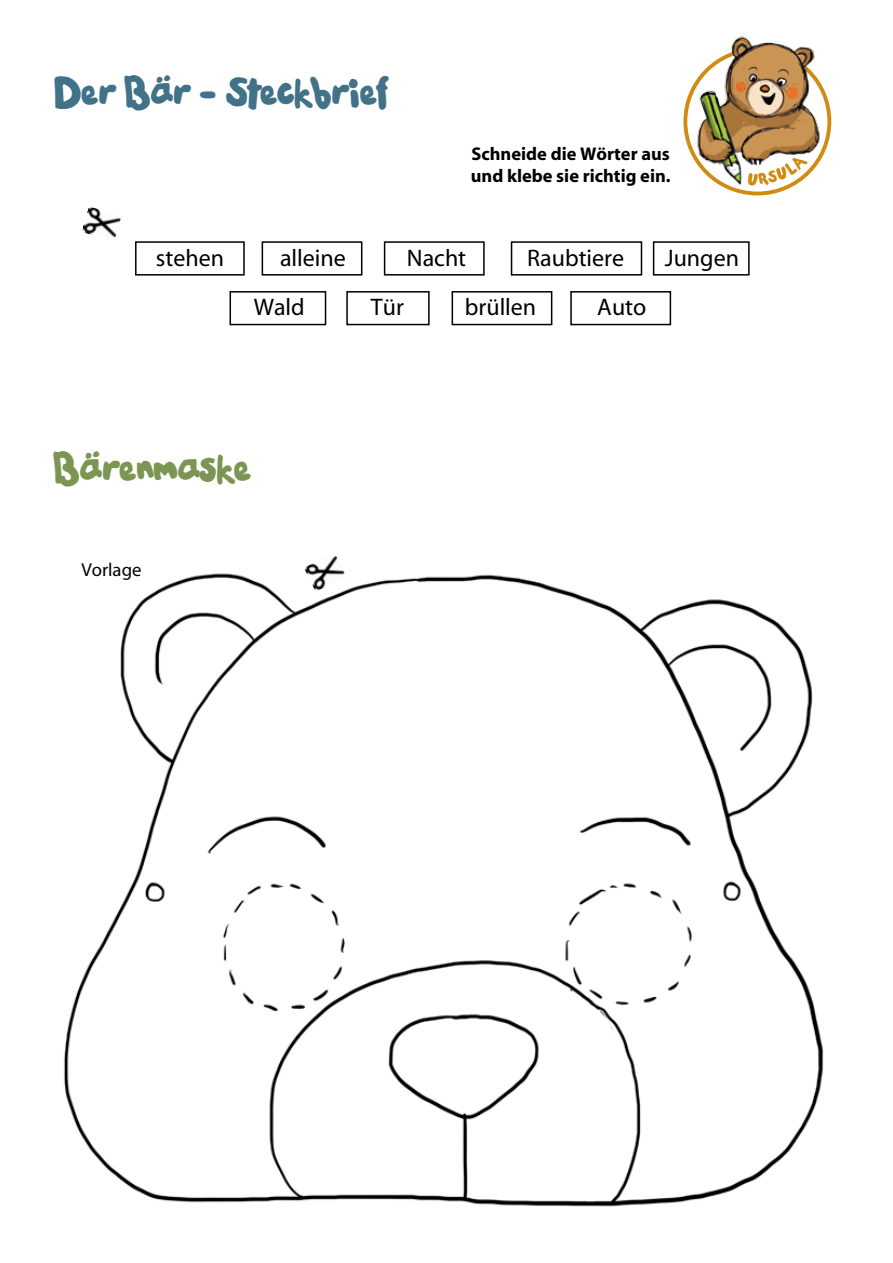
<style>
.page{position:relative;width:893px;height:1263px;background:#fff}
.page>*{position:absolute;margin:0;border:0;box-sizing:border-box;transform-origin:0 0}
.t1{font:37.5px "Childs PWG10";color:#427288}
.t2{font:37.5px "Childs PWG10";color:#7b9553}
.t3{font:24px "Myriad";color:#000}
.t4{font:18.75px "Myriad";color:#000}
.t5{font:700 18.45px/22px "Myriad";color:#000}
</style>
<div class="page">
<div style="left:135px;top:241px;width:110px;height:35px;border:2px solid #000"></div>
<div style="left:262px;top:241px;width:100px;height:35px;border:2px solid #000"></div>
<div style="left:384px;top:241px;width:101px;height:35px;border:2px solid #000"></div>
<div style="left:511px;top:241px;width:131px;height:35px;border:2px solid #000"></div>
<div style="left:653px;top:241px;width:97px;height:35px;border:2px solid #000"></div>
<div style="left:230px;top:291px;width:96px;height:34px;border:2px solid #000"></div>
<div style="left:346px;top:291px;width:84px;height:34px;border:2px solid #000"></div>
<div style="left:452px;top:291px;width:100px;height:34px;border:2px solid #000"></div>
<div style="left:570px;top:291px;width:101px;height:34px;border:2px solid #000"></div>
<img style="left:82px;top:207px;width:39px;height:31px">
<img style="left:683px;top:36px;width:149px;height:157px">
<svg style="left:748px;top:158px;width:60px;height:28px"></svg>
<img style="left:64px;top:573px;width:760px;height:634px">
<img style="left:304px;top:555px;width:42px;height:37px">
<h1 class="t1" style="left:54px;top:71px;width:336px">Der Bär - Steckbrief</h1>
<p class="t5" style="left:471px;top:144px;width:201px">Schneide die Wörter aus und klebe sie richtig ein.</p>
<p class="t3" style="left:156px;top:246px;width:70px">stehen</p>
<p class="t3" style="left:280px;top:246px;width:67px">alleine</p>
<p class="t3" style="left:407px;top:246px;width:61px">Nacht</p>
<p class="t3" style="left:527px;top:246px;width:98px">Raubtiere</p>
<p class="t3" style="left:665px;top:246px;width:76px">Jungen</p>
<p class="t3" style="left:254px;top:295px;width:53px">Wald</p>
<p class="t3" style="left:371px;top:295px;width:34px">Tür</p>
<p class="t3" style="left:465px;top:295px;width:73px">brüllen</p>
<p class="t3" style="left:597px;top:295px;width:51px">Auto</p>
<h1 class="t2" style="left:53px;top:448px;width:199px">Bärenmaske</h1>
<p class="t4" style="left:81px;top:561px;width:62px">Vorlage</p>
</div>
